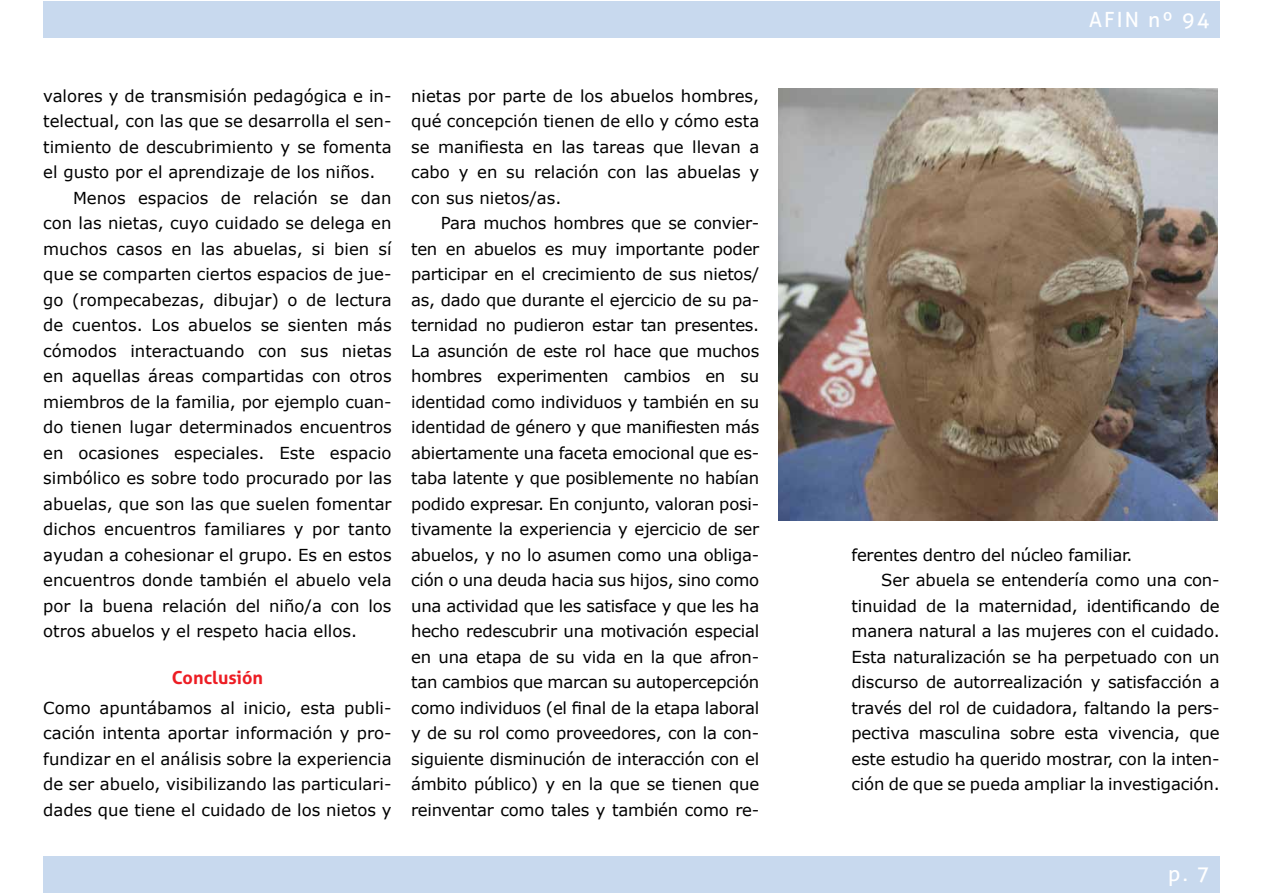
<style>
.page{position:relative;width:1263px;height:893px;background:#fff}
.page>*{position:absolute;margin:0;border:0;box-sizing:border-box;transform-origin:0 0}
.t1{font:21px "Aller";letter-spacing:.1em;color:#fff}
.t2{font:700 18px "Aller";color:#ed1d24}
.t3{font:16.5px/25.5px "Verdana";color:#000;text-align:justify}
</style>
<div class="page">
<div style="left:43px;top:1px;width:1177px;height:37px;background:#c8d9ee"></div>
<div style="left:43px;top:856px;width:1177px;height:37px;background:#c8d9ee"></div>
<img style="left:779px;top:89px;width:439px;height:432px">
<p class="t3" style="left:43px;top:83px;width:350px">valores y de transmisión pedagógica e in-</p>
<p class="t3" style="left:43px;top:108px;width:350px">telectual, con las que se desarrolla el sen-</p>
<p class="t3" style="left:43px;top:134px;width:350px">timiento de descubrimiento y se fomenta</p>
<p class="t3" style="left:43px;top:159px;width:334px">el gusto por el aprendizaje de los niños.</p>
<p class="t3" style="left:73px;top:185px;width:320px">Menos espacios de relación se dan</p>
<p class="t3" style="left:43px;top:210px;width:350px">con las nietas, cuyo cuidado se delega en</p>
<p class="t3" style="left:43px;top:236px;width:350px">muchos casos en las abuelas, si bien sí</p>
<p class="t3" style="left:43px;top:261px;width:350px">que se comparten ciertos espacios de jue-</p>
<p class="t3" style="left:43px;top:287px;width:350px">go (rompecabezas, dibujar) o de lectura</p>
<p class="t3" style="left:43px;top:312px;width:350px">de cuentos. Los abuelos se sienten más</p>
<p class="t3" style="left:43px;top:338px;width:350px">cómodos interactuando con sus nietas</p>
<p class="t3" style="left:43px;top:363px;width:350px">en aquellas áreas compartidas con otros</p>
<p class="t3" style="left:43px;top:389px;width:350px">miembros de la familia, por ejemplo cuan-</p>
<p class="t3" style="left:43px;top:414px;width:350px">do tienen lugar determinados encuentros</p>
<p class="t3" style="left:43px;top:440px;width:350px">en ocasiones especiales. Este espacio</p>
<p class="t3" style="left:43px;top:465px;width:350px">simbólico es sobre todo procurado por las</p>
<p class="t3" style="left:43px;top:491px;width:350px">abuelas, que son las que suelen fomentar</p>
<p class="t3" style="left:43px;top:516px;width:350px">dichos encuentros familiares y por tanto</p>
<p class="t3" style="left:43px;top:542px;width:350px">ayudan a cohesionar el grupo. Es en estos</p>
<p class="t3" style="left:43px;top:567px;width:350px">encuentros donde también el abuelo vela</p>
<p class="t3" style="left:43px;top:593px;width:350px">por la buena relación del niño/a con los</p>
<p class="t3" style="left:43px;top:618px;width:315px">otros abuelos y el respeto hacia ellos.</p>
<p class="t2" style="left:172px;top:667px;width:93px">Conclusión</p>
<p class="t3" style="left:43px;top:695px;width:350px">Como apuntábamos al inicio, esta publi&shy;cación intenta aportar información y pro&shy;fundizar en el análisis sobre la experiencia de ser abuelo, visibilizando las particulari&shy;dades que tiene el cuidado de los nietos y</p>
<p class="t3" style="left:411px;top:83px;width:350px">nietas por parte de los abuelos hombres, qué concepción tienen de ello y cómo esta se manifiesta en las tareas que llevan a cabo y en su relación con las abuelas y con sus nietos/as.</p>
<p class="t3" style="left:411px;top:210px;width:350px;text-indent:30px">Para muchos hombres que se convier&shy;ten en abuelos es muy importante poder participar en el crecimiento de sus nietos/ as, dado que durante el ejercicio de su pa&shy;ternidad no pudieron estar tan presentes.<br>La asunción de este rol hace que muchos hombres experimenten cambios en su identidad como individuos y también en su identidad de género y que manifiesten más abiertamente una faceta emocional que es&shy;taba latente y que posiblemente no habían podido expresar. En conjunto, valoran posi&shy;tivamente la experiencia y ejercicio de ser abuelos, y no lo asumen como una obliga&shy;ción o una deuda hacia sus hijos, sino como una actividad que les satisface y que les ha hecho redescubrir una motivación especial en una etapa de su vida en la que afron&shy;tan cambios que marcan su autopercepción como individuos (el final de la etapa laboral y de su rol como proveedores, con la con&shy;siguiente disminución de interacción con el ámbito público) y en la que se tienen que reinventar como tales y también como re-</p>
<p class="t1" style="left:1089px;top:7px;width:122px">AFIN nº 94</p>
<p class="t3" style="left:851px;top:542px;width:283px">ferentes dentro del núcleo familiar.</p>
<p class="t3" style="left:881px;top:567px;width:340px">Ser abuela se entendería como una con-</p>
<p class="t3" style="left:851px;top:593px;width:370px">tinuidad de la maternidad, identificando de</p>
<p class="t3" style="left:851px;top:618px;width:370px">manera natural a las mujeres con el cuidado.</p>
<p class="t3" style="left:851px;top:644px;width:370px">Esta naturalización se ha perpetuado con un</p>
<p class="t3" style="left:851px;top:669px;width:370px">discurso de autorrealización y satisfacción a</p>
<p class="t3" style="left:851px;top:695px;width:370px">través del rol de cuidadora, faltando la pers-</p>
<p class="t3" style="left:851px;top:720px;width:370px">pectiva masculina sobre esta vivencia, que</p>
<p class="t3" style="left:851px;top:746px;width:370px">este estudio ha querido mostrar, con la inten-</p>
<p class="t3" style="left:851px;top:771px;width:370px">ción de que se pueda ampliar la investigación.</p>
<p class="t1" style="left:1168px;top:861px;width:43px">p. 7</p>
</div>
